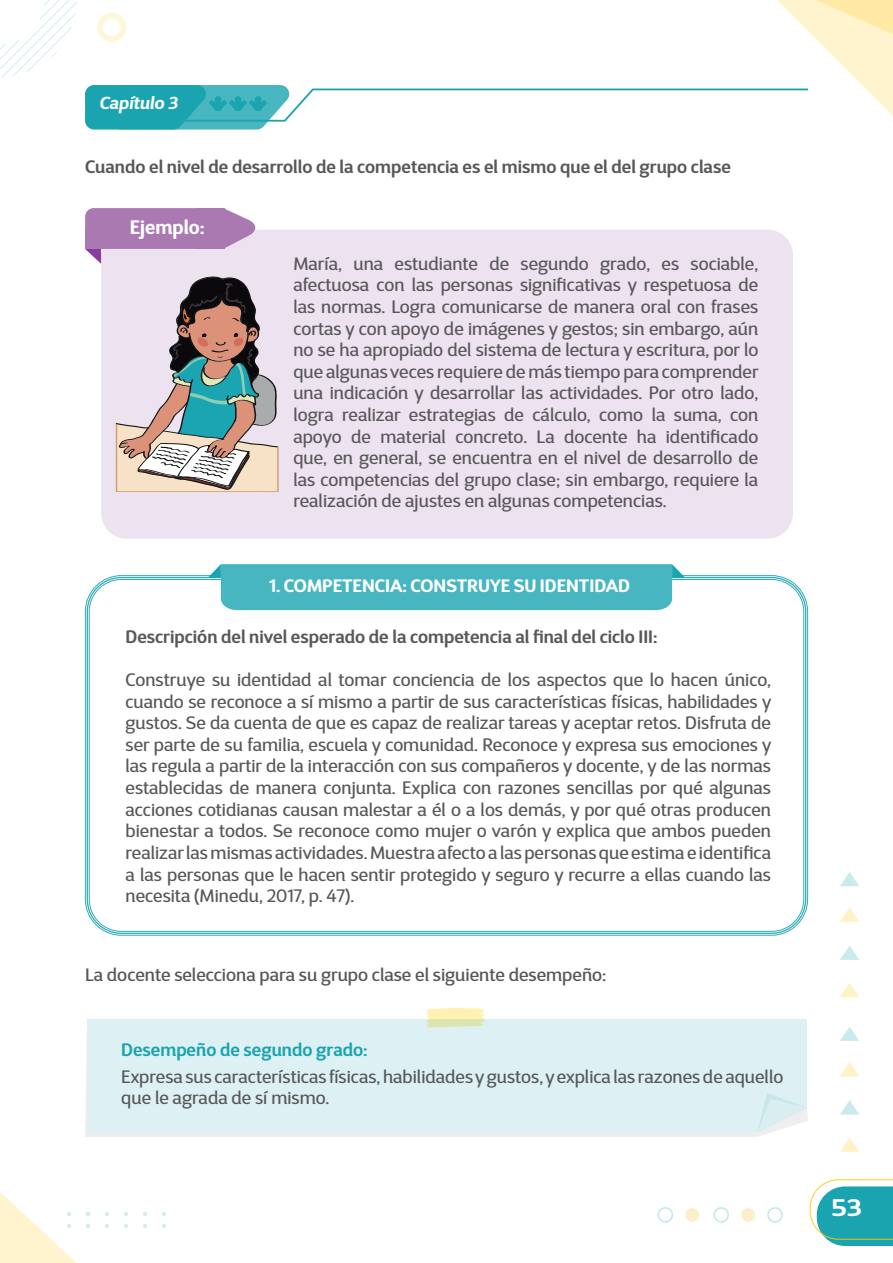
<style>
.page{position:relative;width:893px;height:1263px;background:#fff}
.page>*{position:absolute;margin:0;border:0;box-sizing:border-box;transform-origin:0 0}
.t1{font:700 24px "D Sari";color:#fff;scale:1.14 1}
.Cuerpo_de_texto_just{font:700 19.5px "D Sari";color:#fff}
.t2{font:18px/21.6px "D Sari";color:#57585a;text-align:justify}
.t3{font:600 18px "D Sari";color:#57585a}
.t4{font:500 18px "D Sari";color:#57585a}
.Cuerpo_de_texto_just-2{font:700 18px "D Sari";color:#fff}
.t5{font:600 18px "D Sari";color:#1aa4b0}
.t6{font:italic 700 17.4px "D Sari";color:#fff}
</style>
<div class="page">
<svg style="left:810px;top:1179px;width:83px;height:67px"></svg>
<svg style="left:840px;top:872px;width:19px;height:14px"></svg>
<svg style="left:840px;top:907px;width:19px;height:15px"></svg>
<svg style="left:840px;top:946px;width:19px;height:14px"></svg>
<svg style="left:840px;top:983px;width:19px;height:14px"></svg>
<svg style="left:840px;top:1027px;width:19px;height:14px"></svg>
<svg style="left:840px;top:1062px;width:19px;height:14px"></svg>
<svg style="left:840px;top:1100px;width:19px;height:14px"></svg>
<svg style="left:840px;top:1137px;width:19px;height:15px"></svg>
<svg style="left:767px;top:1207px;width:16px;height:15px"></svg>
<div style="left:741px;top:1208px;width:14px;height:14px;background:#feefcc;border-radius:50%"></div>
<svg style="left:713px;top:1207px;width:16px;height:15px"></svg>
<div style="left:685px;top:1208px;width:14px;height:14px;background:#feefcc;border-radius:50%"></div>
<svg style="left:658px;top:1207px;width:15px;height:15px"></svg>
<svg style="left:105px;top:1224px;width:4px;height:4px"></svg>
<svg style="left:124px;top:1224px;width:4px;height:4px"></svg>
<svg style="left:143px;top:1224px;width:4px;height:4px"></svg>
<svg style="left:162px;top:1224px;width:4px;height:4px"></svg>
<svg style="left:0;top:1192px;width:90px;height:71px"></svg>
<svg style="left:105px;top:1212px;width:4px;height:4px"></svg>
<svg style="left:124px;top:1212px;width:4px;height:4px"></svg>
<svg style="left:143px;top:1212px;width:4px;height:4px"></svg>
<svg style="left:162px;top:1212px;width:4px;height:4px"></svg>
<svg style="left:85px;top:1059px;width:723px;height:78px;background:#edeff0"></svg>
<div style="left:87px;top:1019px;width:720px;height:113px;background:#ddf1f4"></div>
<svg style="left:757px;top:1093px;width:50px;height:39px;background:#dfeff1"></svg>
<svg style="left:426px;top:1008px;width:59px;height:19px"></svg>
<svg style="left:208px;top:564px;width:477px;height:46px;background:#50b9c3"></svg>
<div style="left:101px;top:230px;width:692px;height:309px;background:#ede2ef;border-radius:26px"></div>
<div style="left:85px;top:208px;width:139px;height:41px;background:#ab79b2;border-radius:9px"></div>
<svg style="left:225px;top:209px;width:33px;height:39px"></svg>
<svg style="left:85px;top:249px;width:16px;height:15px"></svg>
<div style="left:85px;top:228px;width:19px;height:21px;background:#ab79b2"></div>
<div style="left:196px;top:208px;width:29px;height:41px;background:#ab79b2"></div>
<svg style="left:0;top:0;width:893px;height:130px"></svg>
<svg style="left:115px;top:276px;width:164px;height:216px"></svg>
<p class="t6" style="left:99px;top:92px;width:80px">Capítulo 3</p>
<p class="t3" style="left:85px;top:156px;width:647px">Cuando el nivel de desarrollo de la competencia es el mismo que el del grupo clase</p>
<p class="Cuerpo_de_texto_just" style="left:130px;top:214px;width:76px">Ejemplo:</p>
<p class="t2" style="left:293px;top:252px;width:467px">María, una estudiante de segundo grado, es sociable, afectuosa con las personas significativas y respetuosa de las normas. Logra comunicarse de manera oral con frases cortas y con apoyo de imágenes y gestos; sin embargo, aún no se ha apropiado del sistema de lectura y escritura, por lo que algunas veces requiere de más tiempo para comprender una indicación y desarrollar las actividades. Por otro lado, logra realizar estrategias de cálculo, como la suma, con apoyo de material concreto. La docente ha identificado que, en general, se encuentra en el nivel de desarrollo de las competencias del grupo clase; sin embargo, requiere la realización de ajustes en algunas competencias.</p>
<p class="Cuerpo_de_texto_just-2" style="left:269px;top:574px;width:362px">1. COMPETENCIA: CONSTRUYE SU IDENTIDAD</p>
<p class="t3" style="left:126px;top:625px;width:533px">Descripción del nivel esperado de la competencia al final del ciclo III:</p>
<p class="t2" style="left:126px;top:669px;width:647px">Construye su identidad al tomar conciencia de los aspectos que lo hacen único, cuando se reconoce a sí mismo a partir de sus características físicas, habilidades y gustos. Se da cuenta de que es capaz de realizar tareas y aceptar retos. Disfruta de ser parte de su familia, escuela y comunidad. Reconoce y expresa sus emociones y las regula a partir de la interacción con sus compañeros y docente, y de las normas establecidas de manera conjunta. Explica con razones sencillas por qué algunas acciones cotidianas causan malestar a él o a los demás, y por qué otras producen bienestar a todos. Se reconoce como mujer o varón y explica que ambos pueden realizar las mismas actividades. Muestra afecto a las personas que estima e identifica a las personas que le hacen sentir protegido y seguro y recurre a ellas cuando las necesita (Minedu, 2017, p. 47).</p>
<p class="t4" style="left:85px;top:963px;width:523px">La docente selecciona para su grupo clase el siguiente desempeño:</p>
<p class="t5" style="left:121px;top:1038px;width:248px">Desempeño de segundo grado:</p>
<p class="t2" style="left:121px;top:1066px;width:664px;line-height:21px">Expresa sus características físicas, habilidades y gustos, y explica las razones de aquello que le agrada de sí mismo.</p>
<h1 class="t1" style="left:832px;top:1192px;width:28px">53</h1>
</div>
